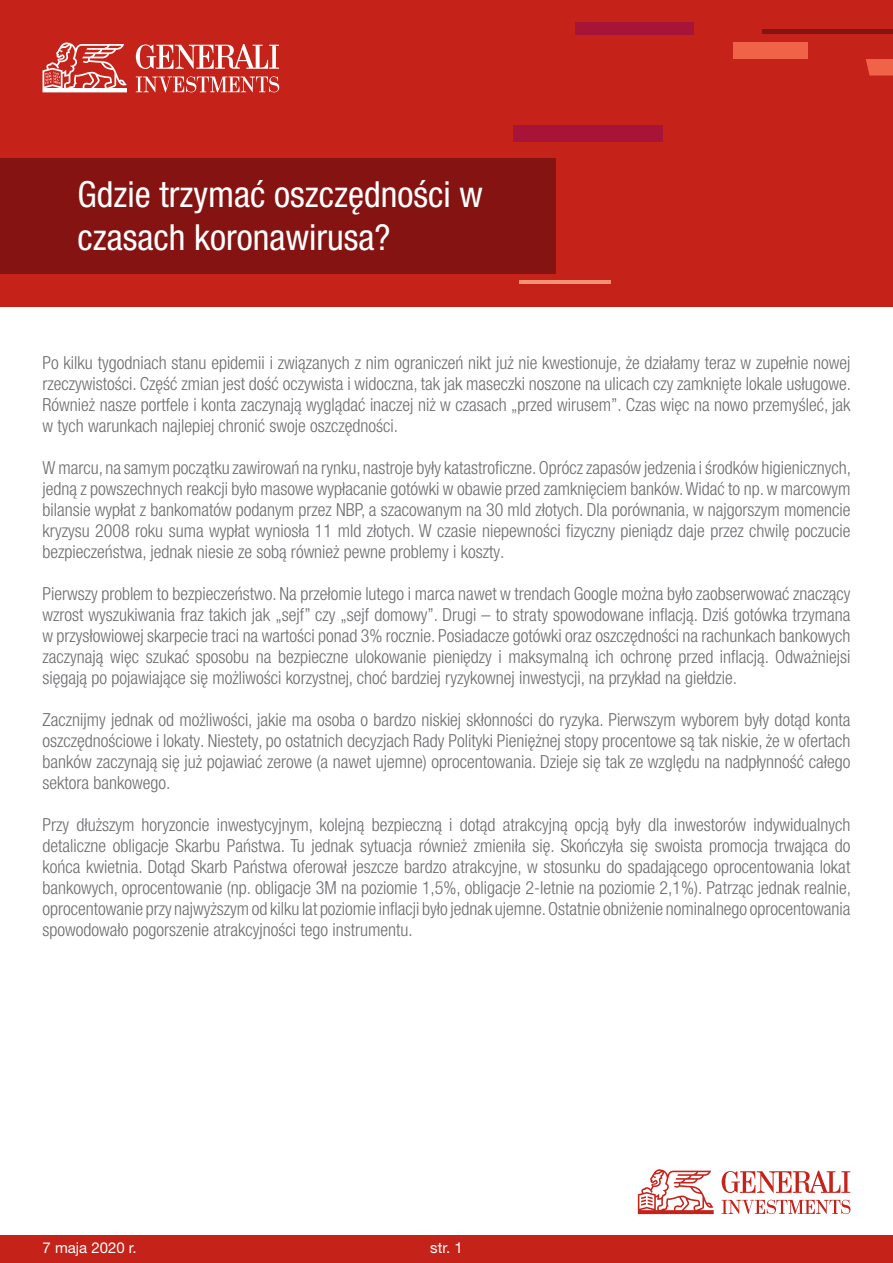
<style>
.page{position:relative;width:893px;height:1263px;background:#fff}
.page>*{position:absolute;margin:0;border:0;box-sizing:border-box;transform-origin:0 0}
.t1{font:condensed 36px/43.2px "Helvetica Neue LT Pro";color:#fff}
._04_Copy_10_pt{font:300 condensed 18px/21px "Helvetica Neue LT Pro";color:#6c6d70;text-align:justify}
.t2{font:15px "Helvetica Neue LT Pro";color:#fff}
</style>
<div class="page">
<div style="left:0;top:1235px;width:893px;height:28px;background:#c5221a"></div>
<svg style="left:638px;top:1169px;width:76px;height:45px"></svg>
<svg style="left:722px;top:1200px;width:128px;height:14px"></svg>
<svg style="left:722px;top:1171px;width:128px;height:22px"></svg>
<div style="left:0;top:0;width:893px;height:307px;background:#c5221a"></div>
<div style="left:575px;top:22px;width:118px;height:12px;background:#a81437"></div>
<div style="left:513px;top:125px;width:149px;height:17px;background:#a81437"></div>
<hr style="left:762px;top:30px;width:131px;height:4px;background:#851312">
<div style="left:733px;top:43px;width:75px;height:16px;background:#f16349"></div>
<svg style="left:866px;top:59px;width:27px;height:17px"></svg>
<hr style="left:519px;top:280px;width:91px;height:4px;background:#f59174">
<svg style="left:136px;top:76px;width:143px;height:16px"></svg>
<svg style="left:136px;top:44px;width:143px;height:25px"></svg>
<svg style="left:43px;top:42px;width:84px;height:50px"></svg>
<div style="left:0;top:158px;width:556px;height:116px;background:#851312"></div>
<p class="t1" style="left:78px;top:172px;width:407px">Gdzie trzymać oszczędności w czasach koronawirusa?</p>
<p class="_04_Copy_10_pt" style="left:43px;top:352px;width:810px">Po kilku tygodniach stanu epidemii i związanych z nim ograniczeń nikt już nie kwestionuje, że działamy teraz w zupełnie nowej rzeczywistości. Część zmian jest dość oczywista i widoczna, tak jak maseczki noszone na ulicach czy zamknięte lokale usługowe.<br>Również nasze portfele i konta zaczynają wyglądać inaczej niż w czasach „przed wirusem”. Czas więc na nowo przemyśleć, jak w tych warunkach najlepiej chronić swoje oszczędności.</p>
<p class="_04_Copy_10_pt" style="left:43px;top:457px;width:810px">W marcu, na samym początku zawirowań na rynku, nastroje były katastroficzne. Oprócz zapasów jedzenia i środków higienicznych, jedną z powszechnych reakcji było masowe wypłacanie gotówki w obawie przed zamknięciem banków. Widać to np. w marcowym bilansie wypłat z bankomatów podanym przez NBP, a szacowanym na 30 mld złotych. Dla porównania, w najgorszym momencie kryzysu 2008 roku suma wypłat wyniosła 11 mld złotych. W czasie niepewności fizyczny pieniądz daje przez chwilę poczucie bezpieczeństwa, jednak niesie ze sobą również pewne problemy i koszty.</p>
<p class="_04_Copy_10_pt" style="left:43px;top:583px;width:809px">Pierwszy problem to bezpieczeństwo. Na przełomie lutego i marca nawet w trendach Google można było zaobserwować znaczący wzrost wyszukiwania fraz takich jak „sejf” czy „sejf domowy”. Drugi – to straty spowodowane inflacją. Dziś gotówka trzymana w przysłowiowej skarpecie traci na wartości ponad 3% rocznie. Posiadacze gotówki oraz oszczędności na rachunkach bankowych zaczynają więc szukać sposobu na bezpieczne ulokowanie pieniędzy i maksymalną ich ochronę przed inflacją. Odważniejsi sięgają po pojawiające się możliwości korzystnej, choć bardziej ryzykownej inwestycji, na przykład na giełdzie.</p>
<p class="_04_Copy_10_pt" style="left:43px;top:709px;width:809px">Zacznijmy jednak od możliwości, jakie ma osoba o bardzo niskiej skłonności do ryzyka. Pierwszym wyborem były dotąd konta oszczędnościowe i lokaty. Niestety, po ostatnich decyzjach Rady Polityki Pieniężnej stopy procentowe są tak niskie, że w ofertach banków zaczynają się już pojawiać zerowe (a nawet ujemne) oprocentowania. Dzieje się tak ze względu na nadpłynność całego sektora bankowego.</p>
<p class="_04_Copy_10_pt" style="left:43px;top:814px;width:810px">Przy dłuższym horyzoncie inwestycyjnym, kolejną bezpieczną i dotąd atrakcyjną opcją były dla inwestorów indywidualnych detaliczne obligacje Skarbu Państwa. Tu jednak sytuacja również zmieniła się. Skończyła się swoista promocja trwająca do końca kwietnia. Dotąd Skarb Państwa oferował jeszcze bardzo atrakcyjne, w stosunku do spadającego oprocentowania lokat bankowych, oprocentowanie (np. obligacje 3M na poziomie 1,5%, obligacje 2-letnie na poziomie 2,1%). Patrząc jednak realnie, oprocentowanie przy najwyższym od kilku lat poziomie inflacji było jednak ujemne. Ostatnie obniżenie nominalnego oprocentowania spowodowało pogorszenie atrakcyjności tego instrumentu.</p>
<p class="t2" style="left:43px;top:1238px;width:96px">7 maja 2020 r.</p>
<p class="t2" style="left:430px;top:1238px;width:34px">str. 1</p>
</div>
